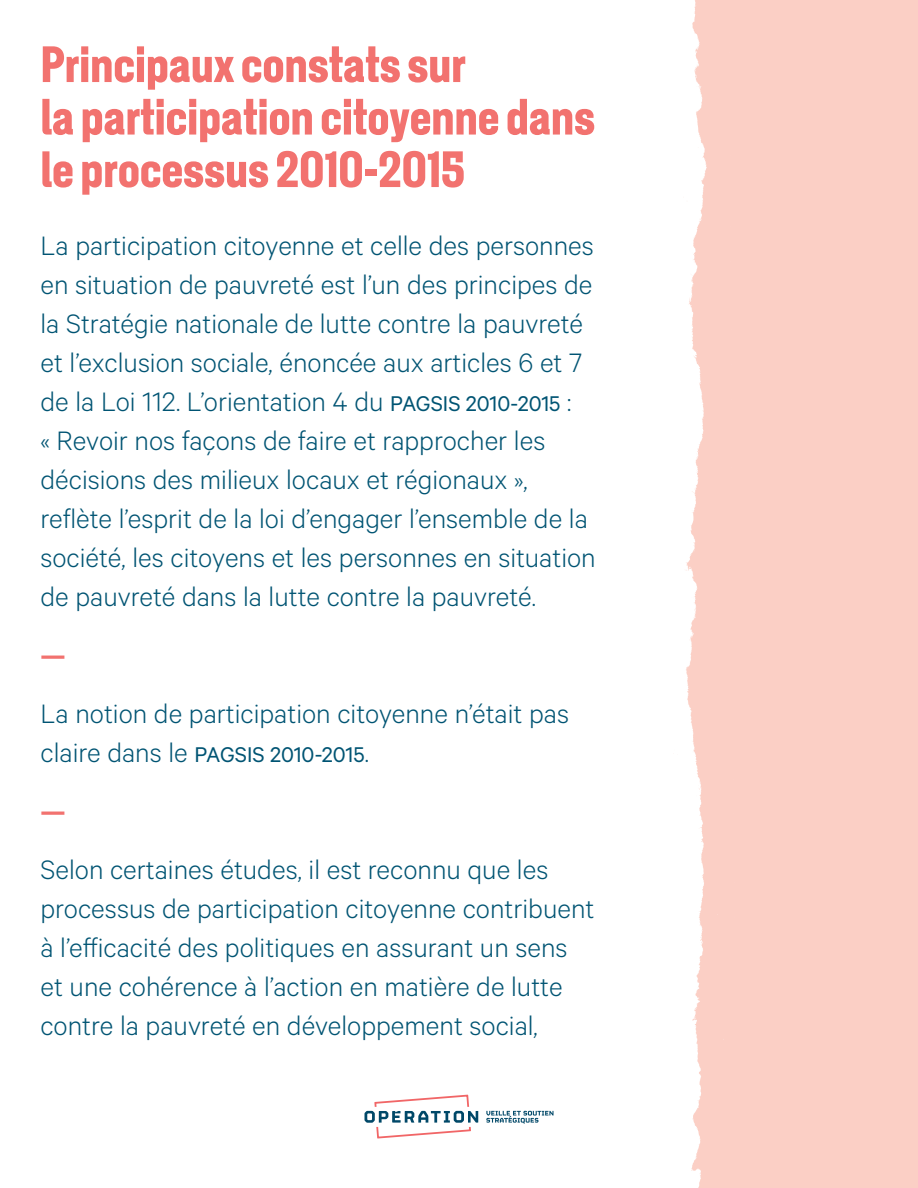
<style>
.page{position:relative;width:918px;height:1188px;background:#fff}
.page>*{position:absolute;margin:0;border:0;box-sizing:border-box;transform-origin:0 0}
.t1{font:700 51px/52.5px "New Grotesk Square FIVE";color:#f2726f}
.t2{font:300 30px/39px "Calibre";color:#005473}
.t3{font:700 30px "Calibre";color:#f2726f}
.t4{font:24px "Calibre";color:#005473}
.s1{font-weight:400;font-size:24px}
.s2{font-weight:300;font-size:30px}
</style>
<div class="page">
<svg style="left:486px;top:1111px;width:67px;height:13px"></svg>
<svg style="left:364px;top:1095px;width:114px;height:44px"></svg>
<h1 class="t1" style="left:40px;top:36px;width:556px">Principaux constats sur<br>la participation citoyenne dans le processus 2010-2015</h1>
<p class="t2" style="left:40px;top:225px;width:557px">La participation citoyenne et celle des personnes en situation de pauvreté est l’un des principes de la Stratégie nationale de lutte contre la pauvreté et l’exclusion sociale, énoncée aux articles 6 et 7 de la Loi 112. L’orientation 4 du <span class="s1">PAGSIS 2010-2015</span> :<br>« Revoir nos façons de faire et rapprocher les décisions des milieux locaux et régionaux », reflète l’esprit de la loi d’engager l’ensemble de la société, les citoyens et les personnes en situation de pauvreté dans la lutte contre la pauvreté.</p>
<p class="t3" style="left:40px;top:637px;width:27px">—</p>
<p class="t2" style="left:40px;top:693px;width:530px">La notion de participation citoyenne n’était pas</p>
<p class="t4" style="left:40px;top:741px;width:330px"><span class="s2">claire dans le</span> PAGSIS 2010-2015<span class="s2">.</span></p>
<p class="t3" style="left:40px;top:793px;width:27px">—</p>
<p class="t2" style="left:40px;top:849px;width:555px">Selon certaines études, il est reconnu que les processus de participation citoyenne contribuent à l’efficacité des politiques en assurant un sens et une cohérence à l’action en matière de lutte contre la pauvreté en développement social,</p>
</div>
